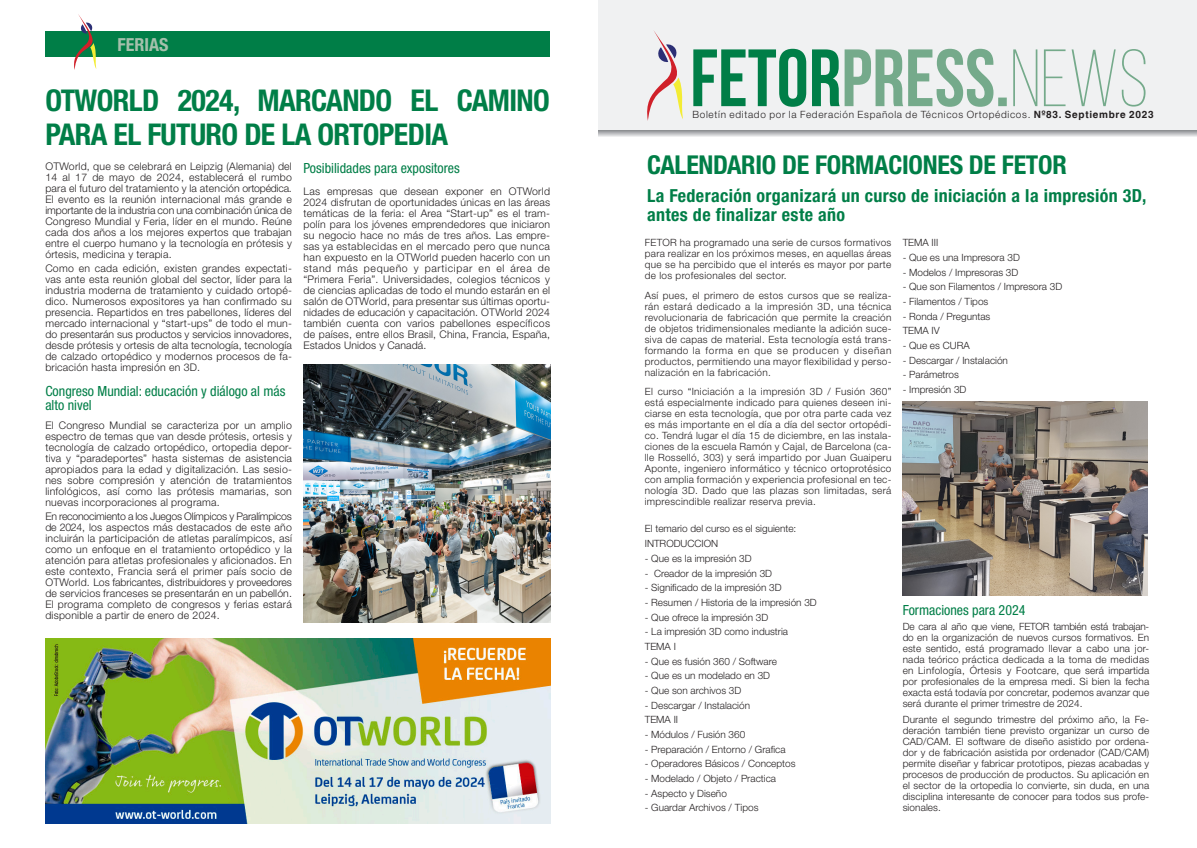
<style>
.page{position:relative;width:1197px;height:848px;background:#fff}
.page>*{position:absolute;margin:0;border:0;box-sizing:border-box;transform-origin:0 0}
.t1{font:700 condensed 30px/34px "Helvetica Neue";letter-spacing:-.02em;color:#007e47}
.t2{font:700 condensed 26px "Helvetica Neue";letter-spacing:-.01em;color:#007e47}
.t3{font:700 condensed 18px/19px "Helvetica Neue";letter-spacing:.02em;color:#007e47}
.t4{font:700 condensed 18px "Helvetica Neue";color:#a5c0ac}
.t5{font:condensed 14px/14px "Helvetica Neue LT Std";color:#007e47}
.t6{font:300 10.5px/11px "Helvetica Neue LT Std";letter-spacing:.02em;color:#231f20;text-align:justify}
.t7{font:300 10px/11px "Helvetica Neue LT Std";color:#231f20;text-align:justify}
.t8{font:300 10px "Helvetica Neue LT Std";letter-spacing:.07em;color:#231f20}
.s1{font-family:"Helvetica";font-weight:700}
</style>
<div class="page">
<div style="left:598px;top:0;width:598px;height:131px;background:#f0f1f2"></div>
<svg style="left:693px;top:49px;width:452px;height:58px"></svg>
<svg style="left:647px;top:30px;width:36px;height:91px"></svg>
<div style="left:45px;top:31px;width:504px;height:26px;background:#007e47"></div>
<svg style="left:74px;top:14px;width:22px;height:56px"></svg>
<svg style="left:598px;top:131px;width:598px;height:6px"></svg>
<img style="left:303px;top:364px;width:247px;height:258px">
<img style="left:45px;top:639px;width:505px;height:184px">
<img style="left:902px;top:401px;width:245px;height:194px">
<p class="t4" style="left:117px;top:34px;width:52px">FERIAS</p>
<p class="t1" style="left:45px;top:83px;width:506px">OTWORLD 2024, MARCANDO EL CAMINO<br>PARA EL FUTURO DE LA ORTOPEDIA</p>
<p class="t6" style="left:45px;top:160px;width:248px">OTWorld, que se celebrará en Leipzig (Alemania) del 14 al 17 de mayo de 2024, establecerá el rumbo para el futuro del tratamiento y la atención ortopédica.<br>El evento es la reunión internacional más grande e importante de la industria con una combinación única de Congreso Mundial y Feria, líder en el mundo. Reúne cada dos años a los mejores expertos que trabajan entre el cuerpo humano y la tecnología en prótesis y órtesis, medicina y terapia.</p>
<p class="t6" style="left:45px;top:262px;width:248px">Como en cada edición, existen grandes expectati&shy;vas ante esta reunión global del sector, líder para la industria moderna de tratamiento y cuidado ortopé&shy;dico. Numerosos expositores ya han confirmado su presencia. Repartidos en tres pabellones, líderes del mercado internacional y “start-ups” de todo el mun&shy;do presentarán sus productos y servicios innovadores, desde prótesis y ortesis de alta tecnología, tecnología de calzado ortopédico y modernos procesos de fa&shy;bricación hasta impresión en 3D.</p>
<p class="t5" style="left:45px;top:383px;width:241px">Congreso Mundial: educación y diálogo al más alto nivel</p>
<p class="t6" style="left:45px;top:420px;width:248px">El Congreso Mundial se caracteriza por un amplio espectro de temas que van desde prótesis, ortesis y tecnología de calzado ortopédico, ortopedia depor&shy;tiva y “paradeportes” hasta sistemas de asistencia apropiados para la edad y digitalización. Las sesio&shy;nes sobre compresión y atención de tratamientos linfológicos, así como las prótesis mamarias, son nuevas incorporaciones al programa.</p>
<p class="t6" style="left:45px;top:511px;width:248px">En reconocimiento a los Juegos Olímpicos y Paralímpicos de 2024, los aspectos más destacados de este año incluirán la participación de atletas paralímpicos, así como un enfoque en el tratamiento ortopédico y la atención para atletas profesionales y aficionados. En este contexto, Francia será el primer país socio de OTWorld. Los fabricantes, distribuidores y proveedores de servicios franceses se presentarán en un pabellón.<br>El programa completo de congresos y ferias estará disponible a partir de enero de 2024.</p>
<p class="t5" style="left:303px;top:161px;width:158px">Posibilidades para expositores</p>
<p class="t6" style="left:303px;top:185px;width:248px">Las empresas que desean exponer en OTWorld 2024 disfrutan de oportunidades únicas en las áreas temáticas de la feria: el Area “Start-up” es el tram&shy;polín para los jóvenes emprendedores que iniciaron su negocio hace no más de tres años. Las empre&shy;sas ya establecidas en el mercado pero que nunca han expuesto en la OTWorld pueden hacerlo con un stand más pequeño y participar en el área de “Primera Feria”. Universidades, colegios técnicos y de ciencias aplicadas de todo el mundo estarán en el salón de OTWorld, para presentar sus últimas oportu&shy;nidades de educación y capacitación. OTWorld 2024 también cuenta con varios pabellones específicos de países, entre ellos Brasil, China, Francia, España, Estados Unidos y Canadá.</p>
<p class="t8" style="left:692px;top:109px;width:463px">Boletín editado por la Federación Española de Técnicos Ortopédicos. <span class="s1">Nº83. Septiembre 2023</span></p>
<p class="t2" style="left:647px;top:149px;width:421px">CALENDARIO DE FORMACIONES DE FETOR</p>
<p class="t3" style="left:647px;top:186px;width:501px">La Federación organizará un curso de iniciación a la impresión 3D, antes de finalizar este año</p>
<p class="t7" style="left:644px;top:237px;width:248px">FETOR ha programado una serie de cursos formativos para realizar en los próximos meses, en aquellas áreas que se ha percibido que el interés es mayor por parte de los profesionales del sector.</p>
<p class="t7" style="left:644px;top:289px;width:248px">Así pues, el primero de estos cursos que se realiza&shy;rán estará dedicado a la impresión 3D, una técnica revolucionaria de fabricación que permite la creación de objetos tridimensionales mediante la adición suce&shy;siva de capas de material. Esta tecnología está trans&shy;formando la forma en que se producen y diseñan productos, permitiendo una mayor flexibilidad y perso&shy;nalización en la fabricación.</p>
<p class="t7" style="left:644px;top:386px;width:248px">El curso “Iniciación a la impresión 3D / Fusión 360” está especialmente indicado para quienes deseen ini&shy;ciarse en esta tecnología, que por otra parte cada vez es más importante en el día a día del sector ortopédi&shy;co. Tendrá lugar el día 15 de diciembre, en las instala&shy;ciones de la escuela Ramón y Cajal, de Barcelona (ca&shy;lle Rosselló, 303) y será impartido por Juan Guaiperu Aponte, ingeniero informático y técnico ortoprotésico con amplia formación y experiencia profesional en tec&shy;nología 3D. Dado que las plazas son limitadas, será imprescindible realizar reserva previa.</p>
<p class="t7" style="left:644px;top:523px;width:153px">El temario del curso es el siguiente:</p>
<p class="t7" style="left:644px;top:538px;width:75px">INTRODUCCION</p>
<p class="t7" style="left:644px;top:552px;width:108px">- Que es la impresión 3D</p>
<p class="t7" style="left:644px;top:567px;width:129px">- Creador de la impresión 3D</p>
<p class="t7" style="left:644px;top:582px;width:138px">- Significado de la impresión 3D</p>
<p class="t7" style="left:644px;top:596px;width:173px">- Resumen / Historia de la impresión 3D</p>
<p class="t7" style="left:644px;top:611px;width:125px">- Que ofrece la impresión 3D</p>
<p class="t7" style="left:644px;top:626px;width:145px">- La impresión 3D como industria</p>
<p class="t7" style="left:644px;top:640px;width:33px">TEMA I</p>
<p class="t7" style="left:644px;top:655px;width:134px">- Que es fusión 360 / Software</p>
<p class="t7" style="left:644px;top:670px;width:127px">- Que es un modelado en 3D</p>
<p class="t7" style="left:644px;top:684px;width:98px">- Que son archivos 3D</p>
<p class="t7" style="left:644px;top:699px;width:107px">- Descargar / Instalación</p>
<p class="t7" style="left:644px;top:714px;width:35px">TEMA II</p>
<p class="t7" style="left:644px;top:728px;width:102px">- Módulos / Fusión 360</p>
<p class="t7" style="left:644px;top:743px;width:142px">- Preparación / Entorno / Grafica</p>
<p class="t7" style="left:644px;top:758px;width:152px">- Operadores Básicos / Conceptos</p>
<p class="t7" style="left:644px;top:772px;width:133px">- Modelado / Objeto / Practica</p>
<p class="t7" style="left:644px;top:787px;width:84px">- Aspecto y Diseño</p>
<p class="t7" style="left:644px;top:802px;width:115px">- Guardar Archivos / Tipos</p>
<p class="t7" style="left:902px;top:237px;width:37px">TEMA III</p>
<p class="t7" style="left:902px;top:252px;width:119px">- Que es una Impresora 3D</p>
<p class="t7" style="left:902px;top:266px;width:117px">- Modelos / Impresoras 3D</p>
<p class="t7" style="left:902px;top:281px;width:161px">- Que son Filamentos / Impresora 3D</p>
<p class="t7" style="left:902px;top:296px;width:87px">- Filamentos / Tipos</p>
<p class="t7" style="left:902px;top:310px;width:89px">- Ronda / Preguntas</p>
<p class="t7" style="left:902px;top:325px;width:39px">TEMA IV</p>
<p class="t7" style="left:902px;top:340px;width:68px">- Que es CURA</p>
<p class="t7" style="left:902px;top:354px;width:107px">- Descargar / Instalación</p>
<p class="t7" style="left:902px;top:369px;width:58px">- Parámetros</p>
<p class="t7" style="left:902px;top:384px;width:65px">- Impresión 3D</p>
<p class="t5" style="left:902px;top:603px;width:124px">Formaciones para 2024</p>
<p class="t7" style="left:902px;top:620px;width:248px">De cara al año que viene, FETOR también está trabajan&shy;do en la organización de nuevos cursos formativos. En este sentido, está programado llevar a cabo una jor&shy;nada teórico práctica dedicada a la toma de medidas en Linfología, Órtesis y Footcare, que será impartida por profesionales de la empresa medi. Si bien la fecha exacta está todavía por concretar, podemos avanzar que será durante el primer trimestre de 2024.</p>
<p class="t7" style="left:902px;top:713px;width:248px">Durante el segundo trimestre del próximo año, la Fe&shy;deración también tiene previsto organizar un curso de CAD/CAM. El software de diseño asistido por ordena&shy;dor y de fabricación asistida por ordenador (CAD/CAM) permite diseñar y fabricar prototipos, piezas acabadas y procesos de producción de productos. Su aplicación en el sector de la ortopedia lo convierte, sin duda, en una disciplina interesante de conocer para todos sus profe&shy;sionales.</p>
</div>
